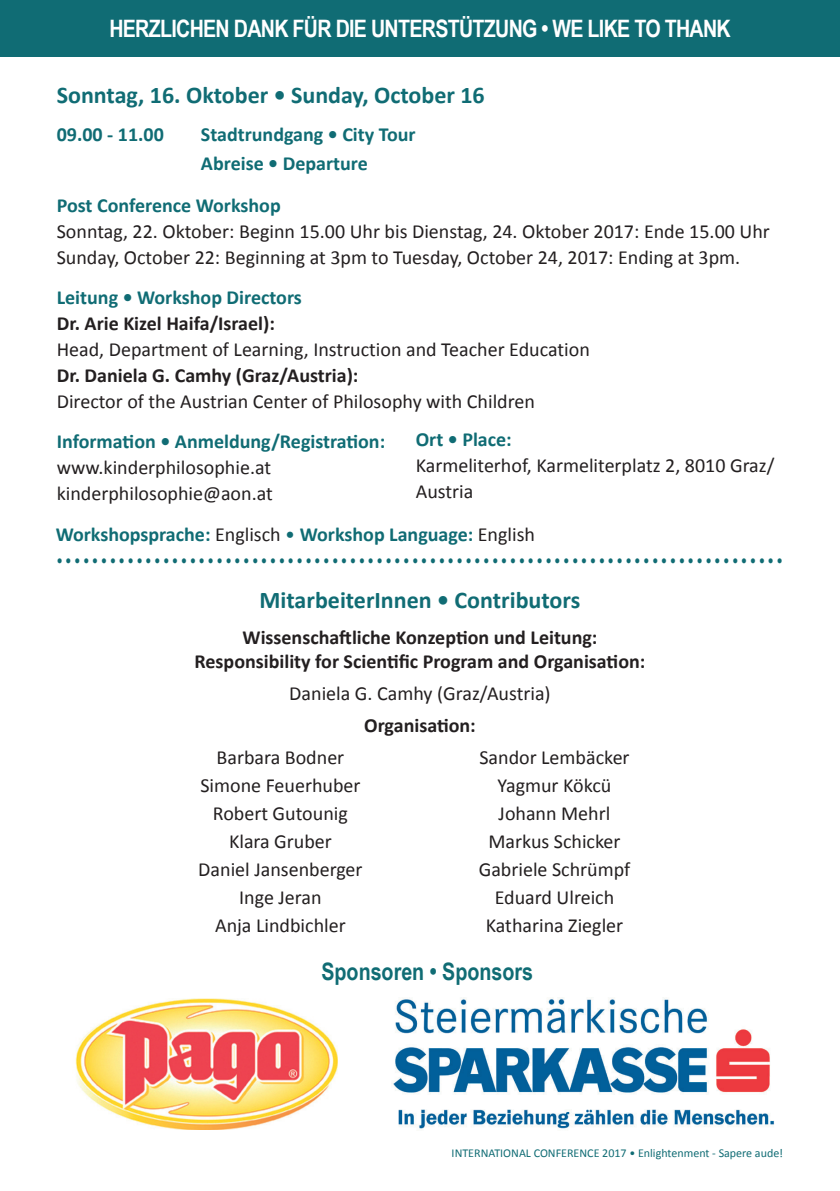
<style>
.page{position:relative;width:840px;height:1191px;background:#fff}
.page>*{position:absolute;margin:0;border:0;box-sizing:border-box;transform-origin:0 0}
.t1{font:700 24px "Calibri";color:#106c74}
.t2{font:700 24px "Arial Narrow";letter-spacing:-.03em;color:#fff}
.t3{font:700 24px "Arial Narrow";color:#106c74}
.t4{font:20px/28px "Calibri";color:#231f20}
.t5{font:700 20px/28.8px "Calibri";color:#106c74}
.t6{font:700 20px/24px "Calibri";color:#231f20;text-align:center}
.t7{font:20px "Arial Narrow";color:#106c74}
.t8{font:12px "Calibri";color:#106c74}
.s1{font-weight:400;color:#231f20}
.s2{font-weight:400}
</style>
<div class="page">
<div style="left:0;top:0;width:839px;height:57px;background:#106c74"></div>
<img style="left:392px;top:997px;width:382px;height:132px">
<img style="left:75px;top:998px;width:263px;height:131px">
<p class="t2" style="left:109px;top:10px;width:622px">HERZLICHEN DANK FÜR DIE UNTERSTÜTZUNG • WE LIKE TO THANK</p>
<p class="t1" style="left:57px;top:80px;width:429px">Sonntag, 16. Oktober • Sunday, October 16</p>
<p class="t5" style="left:57px;top:120px;width:108px">09.00 - 11.00</p>
<p class="t5" style="left:201px;top:120px;width:216px">Stadtrundgang • City Tour<br>Abreise • Departure</p>
<p class="t5" style="left:57px;top:190px;width:225px">Post Conference Workshop</p>
<p class="t4" style="left:57px;top:218px;width:714px;line-height:26px">Sonntag, 22. Oktober: Beginn 15.00 Uhr bis Dienstag, 24. Oktober 2017: Ende 15.00 Uhr<br>Sunday, October 22: Beginning at 3pm to Tuesday, October 24, 2017: Ending at 3pm.</p>
<p class="t5" style="left:57px;top:282px;width:246px">Leitung • Workshop Directors</p>
<p class="t6" style="left:57px;top:311px;width:219px">Dr. Arie Kizel Haifa/Israel):</p>
<p class="t4" style="left:57px;top:335px;width:534px">Head, Department of Learning, Instruction and Teacher Education</p>
<p class="t6" style="left:57px;top:363px;width:303px">Dr. Daniela G. Camhy (Graz/Austria):</p>
<p class="t4" style="left:57px;top:387px;width:479px">Director of the Austrian Center of Philosophy with Children</p>
<p class="t5" style="left:57px;top:426px;width:330px">Information • Anmeldung/Registration:</p>
<p class="t4" style="left:57px;top:454px;width:217px;line-height:26px">www.kinderphilosophie.at kinderphilosophie@aon.at</p>
<p class="t5" style="left:415px;top:425px;width:97px">Ort • Place:</p>
<p class="t4" style="left:415px;top:452px;width:360px;line-height:26px">Karmeliterhof, Karmeliterplatz 2, 8010 Graz/<br>Austria</p>
<p class="t5" style="left:56px;top:520px;width:480px">Workshopsprache: <span class="s1">Englisch</span> <span class="s2">•</span> Workshop Language: <span class="s1">English</span></p>
<p class="t7" style="left:57px;top:546px;width:727px">••••••••••••••••••••••••••••••••••••••••••••••••••••••••••••••••••••••••••••••••••</p>
<p class="t1" style="left:259px;top:584px;width:322px">MitarbeiterInnen • Contributors</p>
<p class="t6" style="left:194px;top:625px;width:452px">Wissenschaftliche Konzeption und Leitung:<br>Responsibility for Scientific Program and Organisation:</p>
<p class="t4" style="left:289px;top:679px;width:263px">Daniela G. Camhy (Graz/Austria)</p>
<p class="t6" style="left:364px;top:713px;width:113px">Organisation:</p>
<p class="t4" style="left:198px;top:743px;width:166px;text-align:center">Barbara Bodner<br>Simone Feuerhuber<br>Robert Gutounig<br>Klara Gruber<br>Daniel Jansenberger<br>Inge Jeran<br>Anja Lindbichler</p>
<p class="t4" style="left:478px;top:743px;width:153px;text-align:center">Sandor Lembäcker<br>Yagmur Kökcü<br>Johann Mehrl<br>Markus Schicker<br>Gabriele Schrümpf<br>Eduard Ulreich<br>Katharina Ziegler</p>
<p class="t3" style="left:321px;top:953px;width:213px">Sponsoren • Sponsors</p>
<p class="t8" style="left:451px;top:1145px;width:333px">INTERNATIONAL CONFERENCE 2017 • Enlightenment - Sapere aude!</p>
</div>
